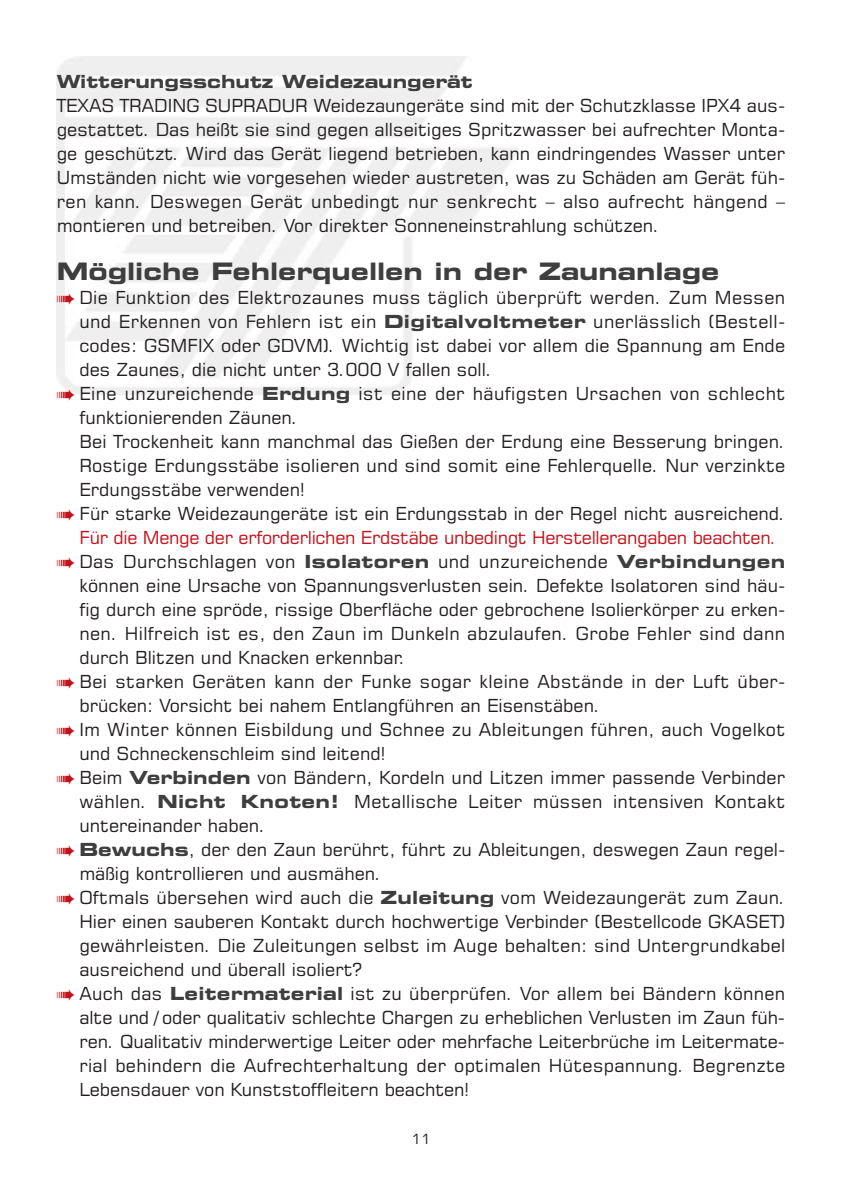
<style>
.page{position:relative;width:842px;height:1191px;background:#fff}
.page>*{position:absolute;margin:0;border:0;box-sizing:border-box;transform-origin:0 0}
.t1{font:700 expanded 24px "Square 721 BT";color:#3e3e3f}
.t2{font:18px/24px "Square 721 BT";letter-spacing:.005em;color:#231f20;text-align:justify}
.t3{font:18px "Square 721 BT";letter-spacing:-.02em;color:#c4121a}
.t4{font:700 expanded 18px "Square 721 BT";color:#3e3e3f}
.t5{font:14px "Square 721 BT";color:#231f20}
.s1{color:#c4121a}
.s2{font-weight:700;font-stretch:expanded;color:#3e3e3f}
</style>
<div class="page">
<p class="t4" style="left:57px;top:71px;width:417px">Witterungsschutz Weidezaungerät</p>
<p class="t2" style="left:57px;top:93px;width:730px">TEXAS TRADING SUPRADUR Weidezaungeräte sind mit der Schutzklasse IPX4 aus&shy;gestattet. Das heißt sie sind gegen allseitiges Spritzwasser bei aufrechter Monta&shy;ge geschützt. Wird das Gerät liegend betrieben, kann eindringendes Wasser unter Umständen nicht wie vorgesehen wieder austreten, was zu Schäden am Gerät füh&shy;ren kann. Deswegen Gerät unbedingt nur senkrecht – also aufrecht hängend – montieren und betreiben. Vor direkter Sonneneinstrahlung schützen.</p>
<h1 class="t1" style="left:57px;top:257px;width:664px">Mögliche Fehlerquellen in der Zaunanlage</h1>
<p class="t2" style="left:57px;top:285px;width:730px"><span class="s1">➠</span> Die Funktion des Elektrozaunes muss täglich überprüft werden. Zum Messen</p>
<p class="t2" style="left:79px;top:309px;width:707px">und Erkennen von Fehlern ist ein <span class="s2">Digitalvoltmeter</span> unerlässlich (Bestell-</p>
<p class="t2" style="left:79px;top:333px;width:707px">codes: GSMFIX oder GDVM). Wichtig ist dabei vor allem die Spannung am Ende</p>
<p class="t2" style="left:79px;top:357px;width:414px">des Zaunes, die nicht unter 3.000 V fallen soll.</p>
<p class="t2" style="left:57px;top:381px;width:730px"><span class="s1">➠</span> Eine unzureichende <span class="s2">Erdung</span> ist eine der häufigsten Ursachen von schlecht</p>
<p class="t2" style="left:79px;top:405px;width:220px">funktionierenden Zäunen.</p>
<p class="t2" style="left:79px;top:429px;width:707px">Bei Trockenheit kann manchmal das Gießen der Erdung eine Besserung bringen.</p>
<p class="t2" style="left:79px;top:453px;width:707px">Rostige Erdungsstäbe isolieren und sind somit eine Fehlerquelle. Nur verzinkte</p>
<p class="t2" style="left:79px;top:477px;width:227px">Erdungsstäbe verwenden!</p>
<p class="t2" style="left:57px;top:501px;width:730px"><span class="s1">➠</span> Für starke Weidezaungeräte ist ein Erdungsstab in der Regel nicht ausreichend.</p>
<p class="t3" style="left:79px;top:527px;width:699px">Für die Menge der erforderlichen Erdstäbe unbedingt Herstellerangaben beachten.</p>
<p class="t2" style="left:57px;top:549px;width:730px"><span class="s1">➠</span> Das Durchschlagen von <span class="s2">Isolatoren</span> und unzureichende <span class="s2">Verbindungen</span></p>
<p class="t2" style="left:79px;top:573px;width:707px">können eine Ursache von Spannungsverlusten sein. Defekte Isolatoren sind häu-</p>
<p class="t2" style="left:79px;top:597px;width:707px">fig durch eine spröde, rissige Oberfläche oder gebrochene Isolierkörper zu erken-</p>
<p class="t2" style="left:79px;top:621px;width:707px">nen. Hilfreich ist es, den Zaun im Dunkeln abzulaufen. Grobe Fehler sind dann</p>
<p class="t2" style="left:79px;top:645px;width:328px">durch Blitzen und Knacken erkennbar.</p>
<p class="t2" style="left:57px;top:669px;width:730px"><span class="s1">➠</span> Bei starken Geräten kann der Funke sogar kleine Abstände in der Luft über-</p>
<p class="t2" style="left:79px;top:693px;width:522px">brücken: Vorsicht bei nahem Entlangführen an Eisenstäben.</p>
<p class="t2" style="left:57px;top:717px;width:730px"><span class="s1">➠</span> Im Winter können Eisbildung und Schnee zu Ableitungen führen, auch Vogelkot</p>
<p class="t2" style="left:79px;top:741px;width:307px">und Schneckenschleim sind leitend!</p>
<p class="t2" style="left:57px;top:765px;width:730px"><span class="s1">➠</span> Beim <span class="s2">Verbinden</span> von Bändern, Kordeln und Litzen immer passende Verbinder</p>
<p class="t2" style="left:79px;top:789px;width:707px">wählen. <span class="s2">Nicht Knoten!</span> Metallische Leiter müssen intensiven Kontakt</p>
<p class="t2" style="left:79px;top:813px;width:187px">untereinander haben.</p>
<p class="t2" style="left:57px;top:837px;width:730px"><span class="s1">➠</span> <span class="s2">Bewuchs</span>, der den Zaun berührt, führt zu Ableitungen, deswegen Zaun regel-</p>
<p class="t2" style="left:79px;top:861px;width:303px">mäßig kontrollieren und ausmähen.</p>
<p class="t2" style="left:57px;top:885px;width:730px"><span class="s1">➠</span> Oftmals übersehen wird auch die <span class="s2">Zuleitung</span> vom Weidezaungerät zum Zaun.</p>
<p class="t2" style="left:79px;top:909px;width:707px">Hier einen sauberen Kontakt durch hochwertige Verbinder (Bestellcode GKASET)</p>
<p class="t2" style="left:79px;top:933px;width:707px">gewährleisten. Die Zuleitungen selbst im Auge behalten: sind Untergrundkabel</p>
<p class="t2" style="left:79px;top:957px;width:284px">ausreichend und überall isoliert?</p>
<p class="t2" style="left:57px;top:981px;width:730px"><span class="s1">➠</span> Auch das <span class="s2">Leitermaterial</span> ist zu überprüfen. Vor allem bei Bändern können</p>
<p class="t2" style="left:79px;top:1005px;width:707px">alte und / oder qualitativ schlechte Chargen zu erheblichen Verlusten im Zaun füh-</p>
<p class="t2" style="left:79px;top:1029px;width:707px">ren. Qualitativ minderwertige Leiter oder mehrfache Leiterbrüche im Leitermate-</p>
<p class="t2" style="left:79px;top:1053px;width:707px">rial behindern die Aufrechterhaltung der optimalen Hütespannung. Begrenzte</p>
<p class="t2" style="left:79px;top:1077px;width:391px">Lebensdauer von Kunststoffleitern beachten!</p>
<p class="t5" style="left:411px;top:1131px;width:20px">11</p>
</div>
